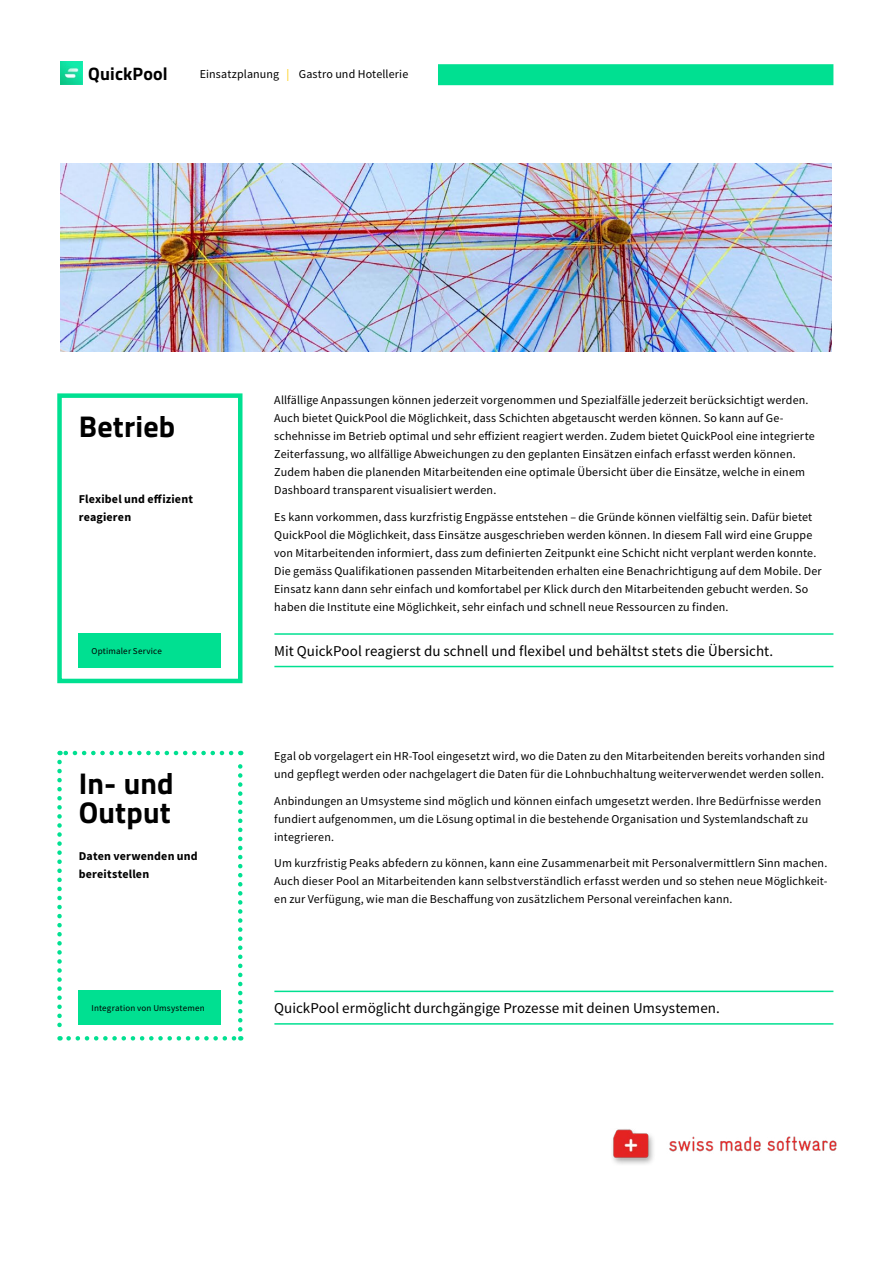
<style>
.page{position:relative;width:893px;height:1263px;background:#fff}
.page>*{position:absolute;margin:0;border:0;box-sizing:border-box;transform-origin:0 0}
.t1{font:700 30px "Titillium Web";letter-spacing:.005em;color:#000}
.t2{font:700 18px "Titillium Web";letter-spacing:.01em;color:#000}
.t3{font:15px "Source Sans Pro";color:#000}
.t4{font:12px/18px "Source Sans Pro";letter-spacing:.01em;color:#000}
.t5{font:700 12px/18px "Source Sans Pro";letter-spacing:.015em;color:#000}
.t6{font:9px "Source Sans Pro";letter-spacing:.02em;color:#000}
.s1{color:#feca00}
</style>
<div class="page">
<div style="left:57px;top:393px;width:185px;height:290px;border:4px solid #00e091"></div>
<svg style="left:57px;top:762px;width:5px;height:278px"></svg>
<svg style="left:69px;top:1036px;width:172px;height:4px"></svg>
<svg style="left:238px;top:751px;width:4px;height:278px"></svg>
<svg style="left:60px;top:751px;width:171px;height:4px"></svg>
<div style="left:79px;top:633px;width:142px;height:34px;background:#00e091"></div>
<div style="left:79px;top:990px;width:142px;height:35px;background:#00e091"></div>
<img style="left:612px;top:1129px;width:224px;height:35px">
<img style="left:60px;top:164px;width:772px;height:187px">
<img style="left:60px;top:62px;width:23px;height:22px">
<hr style="left:274px;top:633px;width:559px;height:2px;background:#00e091">
<hr style="left:274px;top:666px;width:559px;height:1px;background:#00e091">
<hr style="left:274px;top:990px;width:559px;height:2px;background:#00e091">
<hr style="left:274px;top:1023px;width:559px;height:2px;background:#00e091">
<div style="left:438px;top:64px;width:395px;height:21px;background:#00e091"></div>
<h2 class="t2" style="left:88px;top:60px;width:81px">QuickPool</h2>
<p class="t4" style="left:200px;top:65px;width:210px">Einsatzplanung <span class="s1">|</span> Gastro und Hotellerie</p>
<h1 class="t1" style="left:79px;top:404px;width:98px">Betrieb</h1>
<p class="t5" style="left:79px;top:490px;width:116px">Flexibel und effizient reagieren</p>
<p class="t6" style="left:92px;top:645px;width:72px">Optimaler Service</p>
<h1 class="t1" style="left:79px;top:761px;width:96px">In- und</h1>
<h1 class="t1" style="left:79px;top:790px;width:93px">Output</h1>
<p class="t5" style="left:79px;top:847px;width:121px">Daten verwenden und bereitstellen</p>
<p class="t6" style="left:92px;top:1002px;width:115px">Integration von Umsystemen</p>
<p class="t4" style="left:274px;top:391px;width:542px">Allfällige Anpassungen können jederzeit vorgenommen und Spezialfälle jederzeit berücksichtigt werden.<br>Auch bietet QuickPool die Möglichkeit, dass Schichten abgetauscht werden können. So kann auf Ge&shy;schehnisse im Betrieb optimal und sehr effizient reagiert werden. Zudem bietet QuickPool eine integrierte Zeiterfassung, wo allfällige Abweichungen zu den geplanten Einsätzen einfach erfasst werden können.<br>Zudem haben die planenden Mitarbeitenden eine optimale Übersicht über die Einsätze, welche in einem Dashboard transparent visualisiert werden.</p>
<p class="t4" style="left:274px;top:508px;width:549px">Es kann vorkommen, dass kurzfristig Engpässe entstehen – die Gründe können vielfältig sein. Dafür bietet QuickPool die Möglichkeit, dass Einsätze ausgeschrieben werden können. In diesem Fall wird eine Gruppe von Mitarbeitenden informiert, dass zum definierten Zeitpunkt eine Schicht nicht verplant werden konnte.<br>Die gemäss Qualifikationen passenden Mitarbeitenden erhalten eine Benachrichtigung auf dem Mobile. Der Einsatz kann dann sehr einfach und komfortabel per Klick durch den Mitarbeitenden gebucht werden. So haben die Institute eine Möglichkeit, sehr einfach und schnell neue Ressourcen zu finden.</p>
<p class="t3" style="left:274px;top:641px;width:500px">Mit QuickPool reagierst du schnell und flexibel und behältst stets die Übersicht.</p>
<p class="t4" style="left:274px;top:747px;width:552px">Egal ob vorgelagert ein HR-Tool eingesetzt wird, wo die Daten zu den Mitarbeitenden bereits vorhanden sind und gepflegt werden oder nachgelagert die Daten für die Lohnbuchhaltung weiterverwendet werden sollen.</p>
<p class="t4" style="left:274px;top:792px;width:548px">Anbindungen an Umsysteme sind möglich und können einfach umgesetzt werden. Ihre Bedürfnisse werden fundiert aufgenommen, um die Lösung optimal in die bestehende Organisation und Systemlandschaft zu integrieren.</p>
<p class="t4" style="left:274px;top:854px;width:555px;text-align:justify">Um kurzfristig Peaks abfedern zu können, kann eine Zusammenarbeit mit Personalvermittlern Sinn machen.<br>Auch dieser Pool an Mitarbeitenden kann selbstverständlich erfasst werden und so stehen neue Möglichkeit&shy;en zur Verfügung, wie man die Beschaffung von zusätzlichem Personal vereinfachen kann.</p>
<p class="t3" style="left:274px;top:999px;width:447px">QuickPool ermöglicht durchgängige Prozesse mit deinen Umsystemen.</p>
</div>
